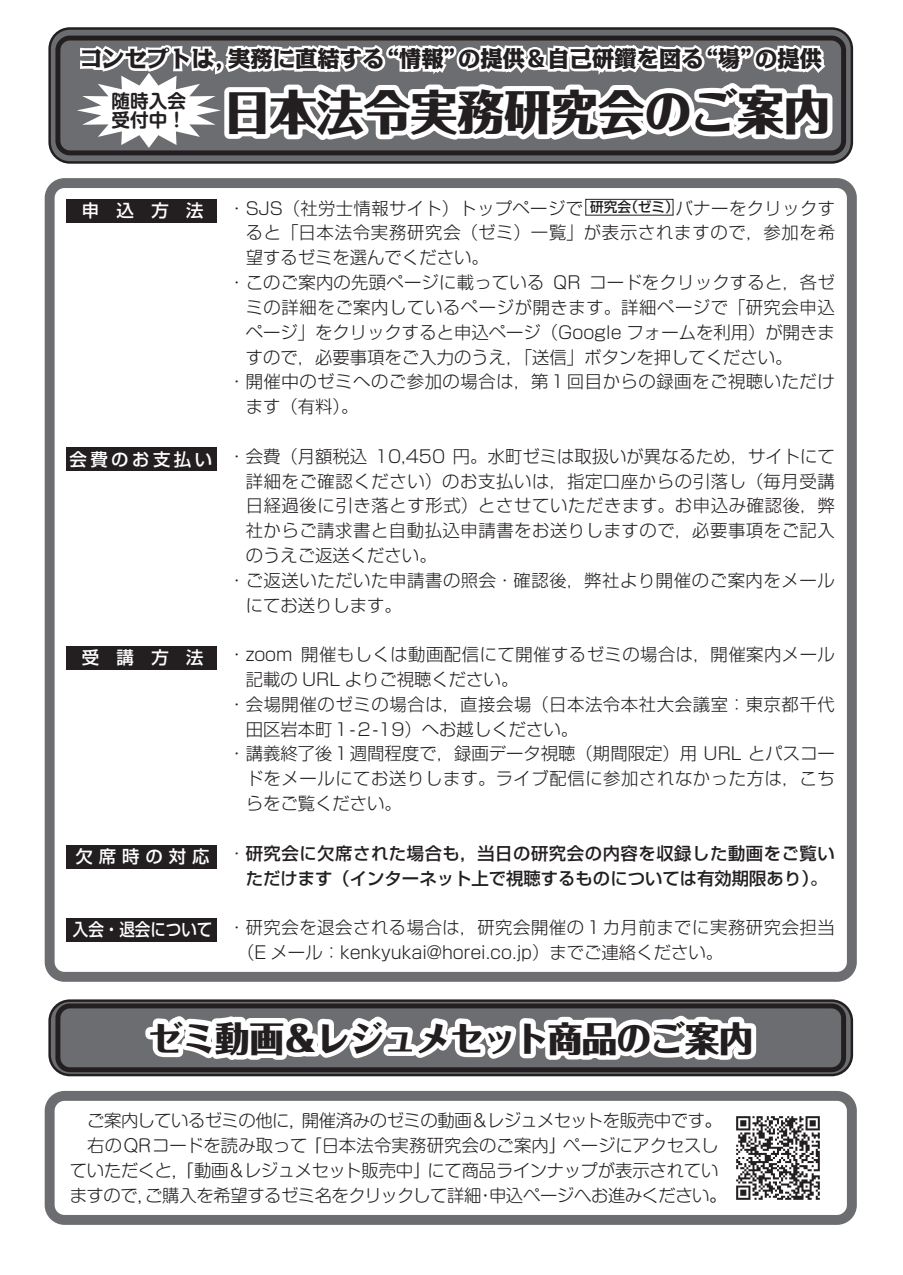
<style>
.page{position:relative;width:903px;height:1275px;background:#fff}
.page>*{position:absolute;margin:0;border:0;box-sizing:border-box;transform-origin:0 0}
.t1{font:800 47.07px "Folk Pro";letter-spacing:-.005em;color:#231f20}
.t2{font:800 34.65px "Folk Pro";letter-spacing:-.03em;color:#231f20}
.t3{font:800 22.4px "Kakumin Pro";color:#231f20}
.t4{font:700 18.55px/19.8px "Shin M Go Pr 6 N De";color:#231f20}
.t5{font:300 17.32px/24.8px "Shin Go Pr 6 N";letter-spacing:.03em;color:#231f20}
.t6{font:300 17.32px "Shin Go Pr 6 N";color:#231f20}
.t7{font:300 17.32px/24.8px "Shin M Go Pr 6 N";letter-spacing:-.02em;color:#231f20}
.t8{font:500 17.32px/24.8px "Shin Go Pr 6 N";letter-spacing:.03em;color:#231f20;text-align:center}
.t9{font:500 17.32px "Shin Go Pr 6 N";letter-spacing:.2em;color:#fff}
.t10{font:500 17.32px "Shin Go Pr 6 N";color:#fff;scale:.89 1}
.t11{font:500 13.65px "Shin Go Pr 6 N";color:#231f20}
.s1{font-weight:300}
</style>
<div class="page">
<div style="left:45px;top:1091px;width:812px;height:134px;border:10px solid #6c6d70;border-radius:15px"></div>
<div style="left:45px;top:178px;width:812px;height:804px;border:10px solid #6c6d70;border-radius:15px"></div>
<svg style="left:50px;top:1001px;width:802px;height:74px"></svg>
<div style="left:48px;top:999px;width:805px;height:77px;border:2px solid #231f20;border-radius:20px"></div>
<div style="left:58px;top:1006px;width:785px;height:64px;background:#6c6d70;border-radius:12px"></div>
<div style="left:55px;top:1003px;width:791px;height:69px;border:5px solid #231f20;border-radius:12px"></div>
<svg style="left:140px;top:1015px;width:621px;height:83px"></svg>
<svg style="left:58px;top:38px;width:785px;height:115px;background:#5d5d5f"></svg>
<svg style="left:77px;top:27px;width:760px;height:189px"></svg>
<img style="left:736px;top:1116px;width:84px;height:84px">
<div style="left:67px;top:845px;width:150px;height:24px;background:#231f20"></div>
<div style="left:67px;top:918px;width:150px;height:24px;background:#231f20"></div>
<div style="left:67px;top:199px;width:150px;height:24px;background:#231f20"></div>
<div style="left:67px;top:447px;width:150px;height:24px;background:#231f20"></div>
<div style="left:67px;top:646px;width:150px;height:24px;background:#231f20"></div>
<div style="left:586px;top:199px;width:87px;height:16px;background:#fff"></div>
<div style="left:585px;top:199px;width:88px;height:16px;border:1px solid #231f20"></div>
<p class="t3" style="left:80px;top:41px;width:743px">コンセプトは，実務に直結する“情報”の提供＆自己研鑽を図る“場”の提供</p>
<p class="t4" style="left:112px;top:90px;width:76px">随時入会受付中！</p>
<h1 class="t1" style="left:224px;top:72px;width:608px">日本法令実務研究会のご案内</h1>
<p class="t9" style="left:82px;top:197px;width:123px">申　込　方　法</p>
<p class="t9" style="left:70px;top:445px;width:144px">会費のお支払い</p>
<p class="t9" style="left:82px;top:643px;width:123px">受　講　方　法</p>
<p class="t9" style="left:76px;top:842px;width:136px">欠席時の対応</p>
<p class="t10" style="left:73px;top:915px;width:158px">入会・退会について</p>
<p class="t5" style="left:228px;top:194px;width:608px">・SJS（社労士情報サイト）トップページで　　　　　 バナーをクリックす</p>
<p class="t5" style="left:246px;top:219px;width:591px">ると「日本法令実務研究会（ゼミ）一覧」が表示されますので，参加を希</p>
<p class="t6" style="left:246px;top:243px;width:245px">望するゼミを選んでください。</p>
<p class="t5" style="left:228px;top:268px;width:608px">・このご案内の先頭ページに載っている QR コードをクリックすると，各ゼ</p>
<p class="t5" style="left:246px;top:293px;width:590px">ミの詳細をご案内しているページが開きます。詳細ページで「研究会申込</p>
<p class="t6" style="left:246px;top:318px;width:591px">ページ」をクリックすると申込ページ（Google フォームを利用）が開きま</p>
<p class="t6" style="left:246px;top:343px;width:548px">すので，必要事項をご入力のうえ，「送信」ボタンを押してください。</p>
<p class="t5" style="left:228px;top:368px;width:608px">・開催中のゼミへのご参加の場合は，第１回目からの録画をご視聴いただけ</p>
<p class="t5" style="left:246px;top:393px;width:114px">ます（有料）。</p>
<p class="t6" style="left:228px;top:442px;width:608px">・会費（月額税込 10,450 円。水町ゼミは取扱いが異なるため，サイトにて</p>
<p class="t5" style="left:246px;top:467px;width:591px">詳細をご確認ください）のお支払いは，指定口座からの引落し（毎月受講</p>
<p class="t5" style="left:246px;top:492px;width:591px">日経過後に引き落とす形式）とさせていただきます。お申込み確認後，弊</p>
<p class="t5" style="left:246px;top:517px;width:591px">社からご請求書と自動払込申請書をお送りしますので，必要事項をご記入</p>
<p class="t6" style="left:246px;top:541px;width:192px">のうえご返送ください。</p>
<p class="t5" style="left:228px;top:566px;width:608px">・ご返送いただいた申請書の照会・確認後，弊社より開催のご案内をメール</p>
<p class="t6" style="left:246px;top:591px;width:158px">にてお送りします。</p>
<p class="t5" style="left:228px;top:641px;width:608px">・zoom 開催もしくは動画配信にて開催するゼミの場合は，開催案内メール</p>
<p class="t6" style="left:246px;top:665px;width:274px">記載の URL よりご視聴ください。</p>
<p class="t5" style="left:228px;top:690px;width:608px">・会場開催のゼミの場合は，直接会場（日本法令本社大会議室：東京都千代</p>
<p class="t6" style="left:246px;top:715px;width:334px">田区岩本町１-２-19）へお越しください。</p>
<p class="t6" style="left:228px;top:740px;width:608px">・講義終了後１週間程度で，録画データ視聴（期間限定）用 URL とパスコー</p>
<p class="t5" style="left:246px;top:765px;width:590px">ドをメールにてお送りします。ライブ配信に参加されなかった方は，こち</p>
<p class="t6" style="left:246px;top:789px;width:158px">らをご覧ください。</p>
<p class="t8" style="left:228px;top:840px;width:608px"><span class="s1">・</span>研究会に欠席された場合も，当日の研究会の内容を収録した動画をご覧いただけます（インターネット上で視聴するものについては有効期限あり）。</p>
<p class="t5" style="left:237px;top:914px;width:599px;text-indent:-9px">・研究会を退会される場合は，研究会開催の１カ月前までに実務研究会担当（E メール：kenkyukai@horei.co.jp）までご連絡ください。</p>
<p class="t11" style="left:590px;top:196px;width:90px">研究会（ゼミ）</p>
<h2 class="t2" style="left:148px;top:1009px;width:607px">ゼミ動画＆レジュメセット商品のご案内</h2>
<p class="t7" style="left:70px;top:1107px;width:658px">　ご案内しているゼミの他に，開催済みのゼミの動画＆レジュメセットを販売中です。　右のQRコードを読み取って「日本法令実務研究会のご案内」ページにアクセスしていただくと，「動画＆レジュメセット販売中」にて商品ラインナップが表示されていますので，ご購入を希望するゼミ名をクリックして詳細・申込ページへお進みください。</p>
</div>
